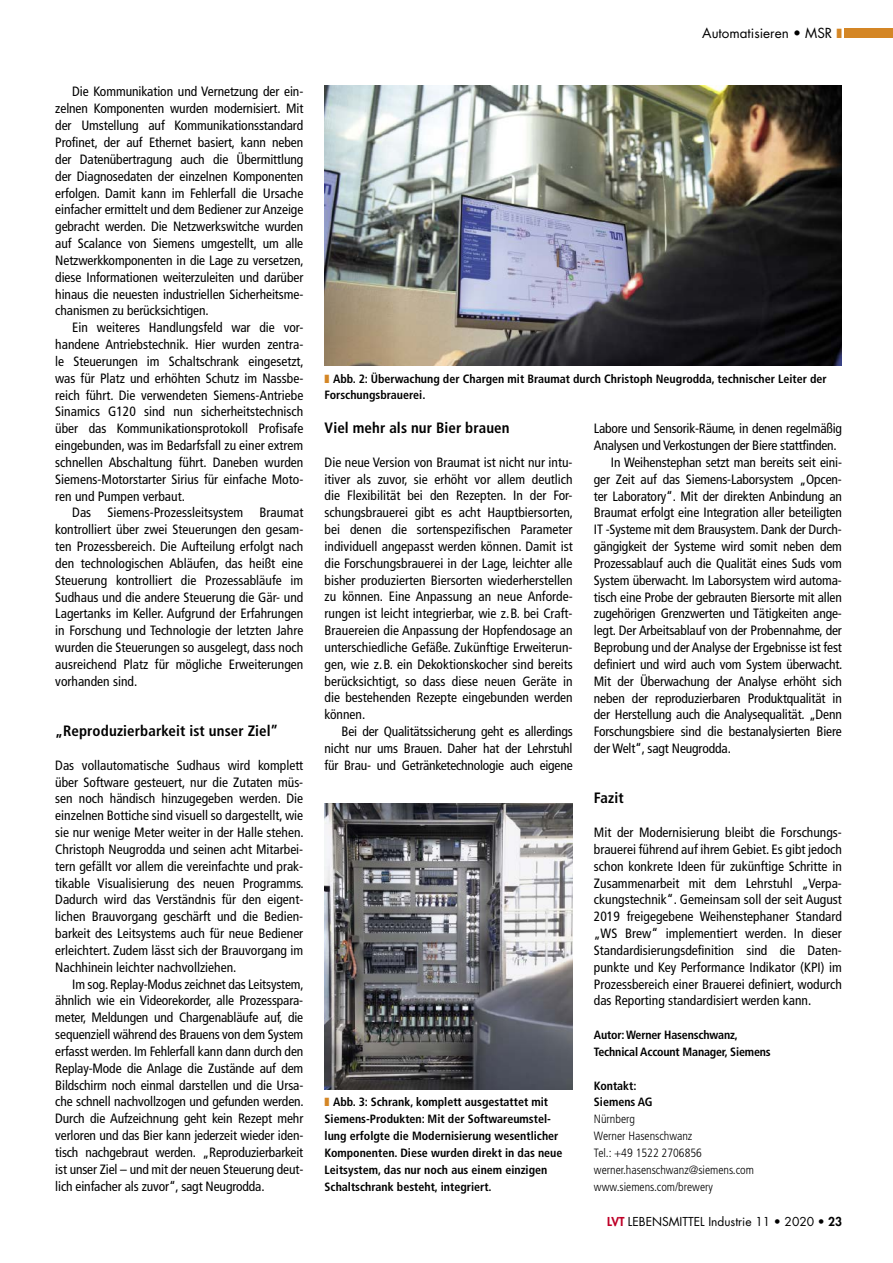
<style>
.page{position:relative;width:893px;height:1263px;background:#fff}
.page>*{position:absolute;margin:0;border:0;box-sizing:border-box;transform-origin:0 0}
.t1{font:700 condensed 15px "Frutiger LT Std";letter-spacing:.01em;color:#000}
.t2{font:condensed 13.5px/16.8px "Frutiger LT Std";letter-spacing:-.01em;color:#000;text-align:justify}
.t3{font:13.5px "Futura Std";color:#000}
.t4{font:700 condensed 12px/16.8px "Frutiger LT Std";color:#000}
.t5{font:300 condensed 12px/16.8px "Frutiger LT Std";color:#000}
.t6{font:12px "Futura Std";color:#000}
.s1{color:#d48625}
.s2{font-weight:800;color:#be0027}
.s3{font-weight:800}
</style>
<div class="page">
<img style="left:325px;top:803px;width:248px;height:287px">
<img style="left:325px;top:85px;width:517px;height:281px">
<div style="left:845px;top:28px;width:48px;height:10px;background:#d48625"></div>
<p class="t2" style="left:55px;top:83px;width:250px;text-indent:17px">Die Kommunikation und Vernetzung der ein&shy;zelnen Komponenten wurden modernisiert. Mit der Umstellung auf Kommunikationsstandard Profinet, der auf Ethernet basiert, kann neben der Datenübertragung auch die Übermittlung der Diagnosedaten der einzelnen Komponenten erfolgen. Damit kann im Fehlerfall die Ursache einfacher ermittelt und dem Bediener zur Anzeige gebracht werden. Die Netzwerkswitche wurden auf Scalance von Siemens umgestellt, um alle Netzwerkkomponenten in die Lage zu versetzen, diese Informationen weiterzuleiten und darüber hinaus die neuesten industriellen Sicherheitsme&shy;chanismen zu berücksichtigen.</p>
<p class="t2" style="left:55px;top:319px;width:250px;text-indent:17px">Ein weiteres Handlungsfeld war die vor&shy;handene Antriebstechnik. Hier wurden zentra&shy;le Steuerungen im Schaltschrank eingesetzt, was für Platz und erhöhten Schutz im Nassbe&shy;reich führt. Die verwendeten Siemens-Antriebe Sinamics G120 sind nun sicherheitstechnisch über das Kommunikationsprotokoll Profisafe eingebunden, was im Bedarfsfall zu einer extrem schnellen Abschaltung führt. Daneben wurden Siemens-Motorstarter Sirius für einfache Moto&shy;ren und Pumpen verbaut.</p>
<p class="t2" style="left:55px;top:504px;width:250px;text-indent:17px">Das Siemens-Prozessleitsystem Braumat kontrolliert über zwei Steuerungen den gesam&shy;ten Prozessbereich. Die Aufteilung erfolgt nach den technologischen Abläufen, das heißt eine Steuerung kontrolliert die Prozessabläufe im Sudhaus und die andere Steuerung die Gär- und Lagertanks im Keller. Aufgrund der Erfahrungen in Forschung und Technologie der letzten Jahre wurden die Steuerungen so ausgelegt, dass noch ausreichend Platz für mögliche Erweiterungen vorhanden sind.</p>
<p class="t1" style="left:55px;top:722px;width:225px">„Reproduzierbarkeit ist unser Ziel”</p>
<p class="t2" style="left:55px;top:757px;width:250px">Das vollautomatische Sudhaus wird komplett über Software gesteuert, nur die Zutaten müs&shy;sen noch händisch hinzugegeben werden. Die einzelnen Bottiche sind visuell so dargestellt, wie sie nur wenige Meter weiter in der Halle stehen.<br>Christoph Neugrodda und seinen acht Mitarbei&shy;tern gefällt vor allem die vereinfachte und prak&shy;tikable Visualisierung des neuen Programms.<br>Dadurch wird das Verständnis für den eigent&shy;lichen Brauvorgang geschärft und die Bedien&shy;barkeit des Leitsystems auch für neue Bediener erleichtert. Zudem lässt sich der Brauvorgang im Nachhinein leichter nachvollziehen.</p>
<p class="t2" style="left:55px;top:976px;width:250px;text-indent:17px">Im sog. Replay-Modus zeichnet das Leitsystem, ähnlich wie ein Videorekorder, alle Prozesspara&shy;meter, Meldungen und Chargenabläufe auf, die sequenziell während des Brauens von dem System erfasst werden. Im Fehlerfall kann dann durch den Replay-Mode die Anlage die Zustände auf dem Bildschirm noch einmal darstellen und die Ursa&shy;che schnell nachvollzogen und gefunden werden.<br>Durch die Aufzeichnung geht kein Rezept mehr verloren und das Bier kann jederzeit wieder iden&shy;tisch nachgebraut werden. „Reproduzierbarkeit ist unser Ziel – und mit der neuen Steuerung deut&shy;lich einfacher als zuvor“, sagt Neugrodda.</p>
<p class="t3" style="left:702px;top:24px;width:141px">Automatisieren • MSR <span class="s1">❚</span></p>
<p class="t4" style="left:325px;top:370px;width:504px"><span class="s1">❚</span> Abb. 2: Überwachung der Chargen mit Braumat durch Christoph Neugrodda, technischer Leiter der<br>Forschungsbrauerei.</p>
<p class="t1" style="left:325px;top:419px;width:187px">Viel mehr als nur Bier brauen</p>
<p class="t2" style="left:325px;top:454px;width:250px">Die neue Version von Braumat ist nicht nur intu&shy;itiver als zuvor, sie erhöht vor allem deutlich die Flexibilität bei den Rezepten. In der For&shy;schungsbrauerei gibt es acht Hauptbiersorten, bei denen die sortenspezifischen Parameter individuell angepasst werden können. Damit ist die Forschungsbrauerei in der Lage, leichter alle bisher produzierten Biersorten wiederherstellen zu können. Eine Anpassung an neue Anforde&shy;rungen ist leicht integrierbar, wie z.B. bei Craft-Brauereien die Anpassung der Hopfendosage an unterschiedliche Gefäße. Zukünftige Erweiterun&shy;gen, wie z.B. ein Dekoktionskocher sind bereits berücksichtigt, so dass diese neuen Geräte in die bestehenden Rezepte eingebunden werden können.</p>
<p class="t2" style="left:325px;top:723px;width:250px;text-indent:17px">Bei der Qualitätssicherung geht es allerdings nicht nur ums Brauen. Daher hat der Lehrstuhl für Brau- und Getränketechnologie auch eigene</p>
<p class="t4" style="left:325px;top:1094px;width:239px"><span class="s1">❚</span> Abb. 3: Schrank, komplett ausgestattet mit Siemens-Produkten: Mit der Softwareumstel&shy;lung erfolgte die Modernisierung wesentlicher Komponenten. Diese wurden direkt in das neue Leitsystem, das nur noch aus einem einzigen Schaltschrank besteht, integriert.</p>
<p class="t2" style="left:594px;top:420px;width:250px">Labore und Sensorik-Räume, in denen regelmäßig</p>
<p class="t2" style="left:594px;top:437px;width:244px">Analysen und Verkostungen der Biere stattfinden.</p>
<p class="t2" style="left:611px;top:454px;width:233px">In Weihenstephan setzt man bereits seit eini-</p>
<p class="t2" style="left:594px;top:471px;width:250px">ger Zeit auf das Siemens-Laborsystem „Opcen-</p>
<p class="t2" style="left:594px;top:488px;width:250px">ter Laboratory“. Mit der direkten Anbindung an</p>
<p class="t2" style="left:594px;top:504px;width:250px">Braumat erfolgt eine Integration aller beteiligten</p>
<p class="t2" style="left:594px;top:521px;width:250px">IT -Systeme mit dem Brausystem. Dank der Durch-</p>
<p class="t2" style="left:594px;top:538px;width:250px">gängigkeit der Systeme wird somit neben dem</p>
<p class="t2" style="left:594px;top:555px;width:250px">Prozessablauf auch die Qualität eines Suds vom</p>
<p class="t2" style="left:594px;top:572px;width:250px">System überwacht. Im Laborsystem wird automa-</p>
<p class="t2" style="left:594px;top:589px;width:250px">tisch eine Probe der gebrauten Biersorte mit allen</p>
<p class="t2" style="left:594px;top:605px;width:250px">zugehörigen Grenzwerten und Tätigkeiten ange-</p>
<p class="t2" style="left:594px;top:622px;width:250px">legt. Der Arbeitsablauf von der Probennahme, der</p>
<p class="t2" style="left:594px;top:639px;width:250px">Beprobung und der Analyse der Ergebnisse ist fest</p>
<p class="t2" style="left:594px;top:656px;width:250px">definiert und wird auch vom System überwacht.</p>
<p class="t2" style="left:594px;top:673px;width:250px">Mit der Überwachung der Analyse erhöht sich</p>
<p class="t2" style="left:594px;top:690px;width:250px">neben der reproduzierbaren Produktqualität in</p>
<p class="t2" style="left:594px;top:706px;width:250px">der Herstellung auch die Analysequalität. „Denn</p>
<p class="t2" style="left:594px;top:723px;width:250px">Forschungsbiere sind die bestanalysierten Biere</p>
<p class="t2" style="left:594px;top:740px;width:139px">der Welt“, sagt Neugrodda.</p>
<p class="t1" style="left:594px;top:789px;width:31px">Fazit</p>
<p class="t2" style="left:594px;top:824px;width:250px">Mit der Modernisierung bleibt die Forschungs&shy;brauerei führend auf ihrem Gebiet. Es gibt jedoch schon konkrete Ideen für zukünftige Schritte in Zusammenarbeit mit dem Lehrstuhl „Verpa&shy;ckungstechnik“. Gemeinsam soll der seit August 2019 freigegebene Weihenstephaner Standard „WS Brew“ implementiert werden. In dieser Standardisierungsdefinition sind die Daten&shy;punkte und Key Performance Indikator (KPI) im Prozessbereich einer Brauerei definiert, wodurch das Reporting standardisiert werden kann.</p>
<p class="t4" style="left:594px;top:1026px;width:178px">Autor: Werner Hasenschwanz,<br>Technical Account Manager, Siemens</p>
<p class="t4" style="left:594px;top:1077px;width:60px">Kontakt:<br>Siemens AG</p>
<p class="t5" style="left:594px;top:1111px;width:162px">Nürnberg<br>Werner Hasenschwanz<br>Tel.: +49 1522 2706856 werner.hasenschwanz@siemens.com www.siemens.com/brewery</p>
<p class="t6" style="left:607px;top:1214px;width:236px"><span class="s2">LVT</span> LEBENSMITTEL Industrie 11 • 2020 <span class="s3">• 23</span></p>
</div>
